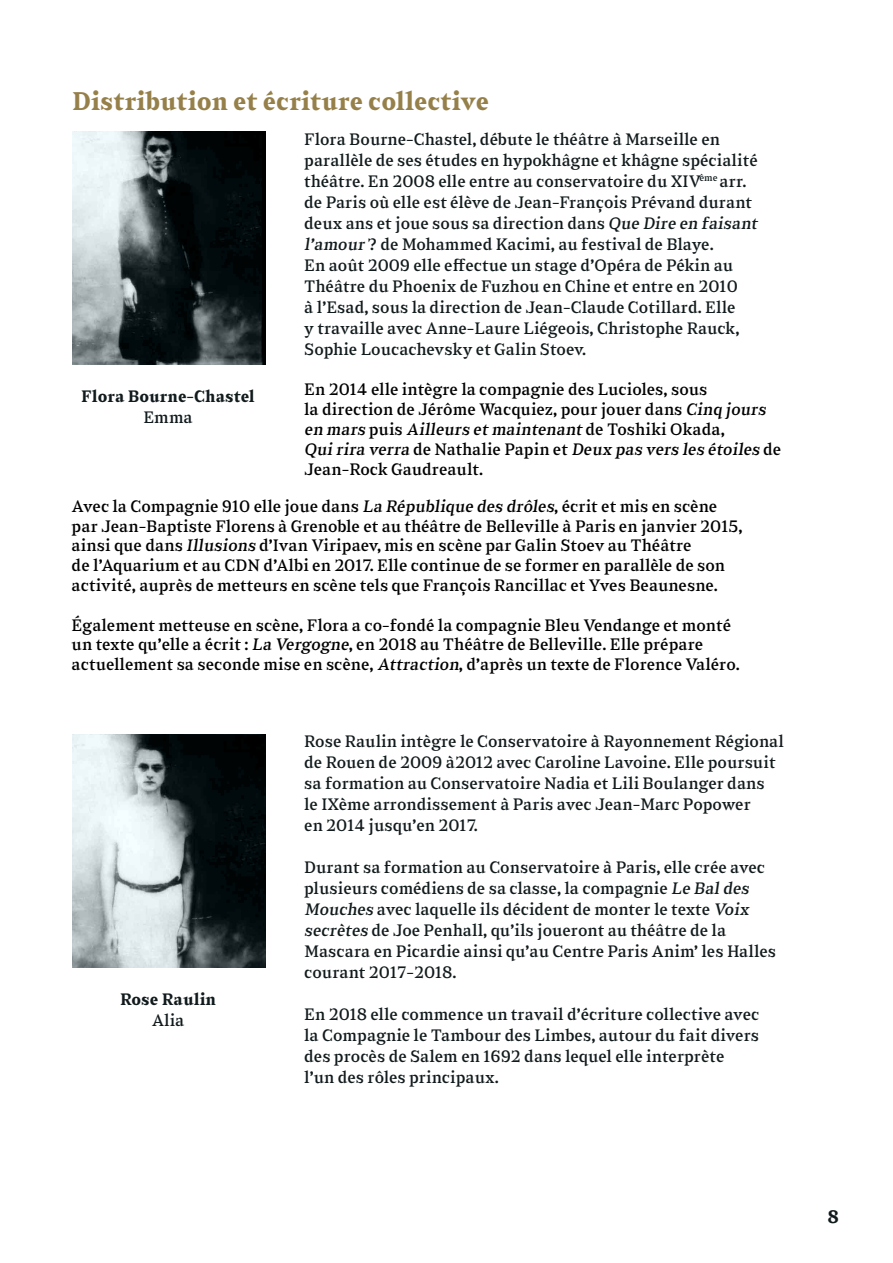
<style>
.page{position:relative;width:893px;height:1263px;background:#fff}
.page>*{position:absolute;margin:0;border:0;box-sizing:border-box;transform-origin:0 0}
.t1{font:700 25.5px "Sabre";color:#96804a}
.t2{font:700 18px "Sabre";color:#111a1c}
.t3{font:16.5px/21px "Sabre";color:#111a1c}
.t4{font:16.5px/19.8px "Sabre";color:#000}
.t5{font:700 16.5px "Sabre";color:#111a1c}
</style>
<div class="page">
<svg style="left:72px;top:131px;width:192px;height:234px;background:#4c5456"></svg>
<svg style="left:72px;top:734px;width:192px;height:234px;background:#757e7f"></svg>
<p class="t1" style="left:72px;top:86px;width:418px">Distribution et écriture collective</p>
<p class="t5" style="left:81px;top:386px;width:175px">Flora Bourne-Chastel</p>
<p class="t3" style="left:143px;top:407px;width:51px">Emma</p>
<p class="t3" style="left:304px;top:128px;width:458px">Flora Bourne-Chastel, débute le théâtre à Marseille en parallèle de ses études en hypokhâgne et khâgne spécialité théâtre. En 2008 elle entre au conservatoire du XIV<sup>ème</sup> arr. de Paris où elle est élève de Jean-François Prévand durant deux ans et joue sous sa direction dans Que Dire en faisant l’amour? de Mohammed Kacimi, au festival de Blaye.<br>En août 2009 elle effectue un stage d’Opéra de Pékin au Théâtre du Phoenix de Fuzhou en Chine et entre en 2010<br>à l’Esad, sous la direction de Jean-Claude Cotillard. Elle<br>y travaille avec Anne-Laure Liégeois, Christophe Rauck, Sophie Loucachevsky et Galin Stoev.</p>
<p class="t4" style="left:304px;top:380px;width:478px">En 2014 elle intègre la compagnie des Lucioles, sous<br>la direction de Jérôme Wacquiez, pour jouer dans Cinq jours en mars p u i s Ailleurs et maintenant d e To s h i k i O k a d a ,<br>Qui rira verra d e Nath ali e Pap in e t Deux pas vers les étoiles d e Jean-Rock Gaudreault.</p>
<p class="t4" style="left:72px;top:496px;width:672px">Avec la Compagnie 910 elle joue dans La République des drôles, écrit et mis en scène par Jean-Baptiste Florens à Grenoble et au théâtre de Belleville à Paris en janvier 2015, ainsi que dans Illusions d’Ivan Viripaev, mis en scène par Galin Stoev au Théâtre<br>de l’Aquarium et au CDN d’Albi en 2017. Elle continue de se former en parallèle de son activité, auprès de metteurs en scène tels que François Rancillac et Yves Beaunesne.</p>
<p class="t4" style="left:72px;top:615px;width:670px">Également metteuse en scène, Flora a co-fondé la compagnie Bleu Vendange et monté un texte qu’elle a écrit : La Vergogne, en 2018 au Théâtre de Belleville. Elle prépare actuellement sa seconde mise en scène, Attraction, d’après un texte de Florence Valéro.</p>
<p class="t5" style="left:120px;top:989px;width:98px">Rose Raulin</p>
<p class="t3" style="left:152px;top:1010px;width:34px">Alia</p>
<p class="t3" style="left:304px;top:731px;width:481px">Rose Raulin intègre le Conservatoire à Rayonnement Régional de Rouen de 2009 à2012 avec Caroline Lavoine. Elle poursuit sa formation au Conservatoire Nadia et Lili Boulanger dans<br>le IXème arrondissement à Paris avec Jean-Marc Popower<br>en 2014 jusqu’en 2017.</p>
<p class="t3" style="left:304px;top:857px;width:473px">Durant sa formation au Conservatoire à Paris, elle crée avec plusieurs comédiens de sa classe, la compagnie Le Bal des Mouches avec laquelle ils décident de monter le texte Voix secrètes de Joe Penhall, qu’ils joueront au théâtre de la Mascara en Picardie ainsi qu’au Centre Paris Anim’ les Halles courant 2017-2018.</p>
<p class="t3" style="left:304px;top:1004px;width:457px">En 2018 elle commence un travail d’écriture collective avec la Compagnie le Tambour des Limbes, autour du fait divers des procès de Salem en 1692 dans lequel elle interprète<br>l’un des rôles principaux.</p>
<p class="t2" style="left:827px;top:1206px;width:13px">8</p>
</div>
